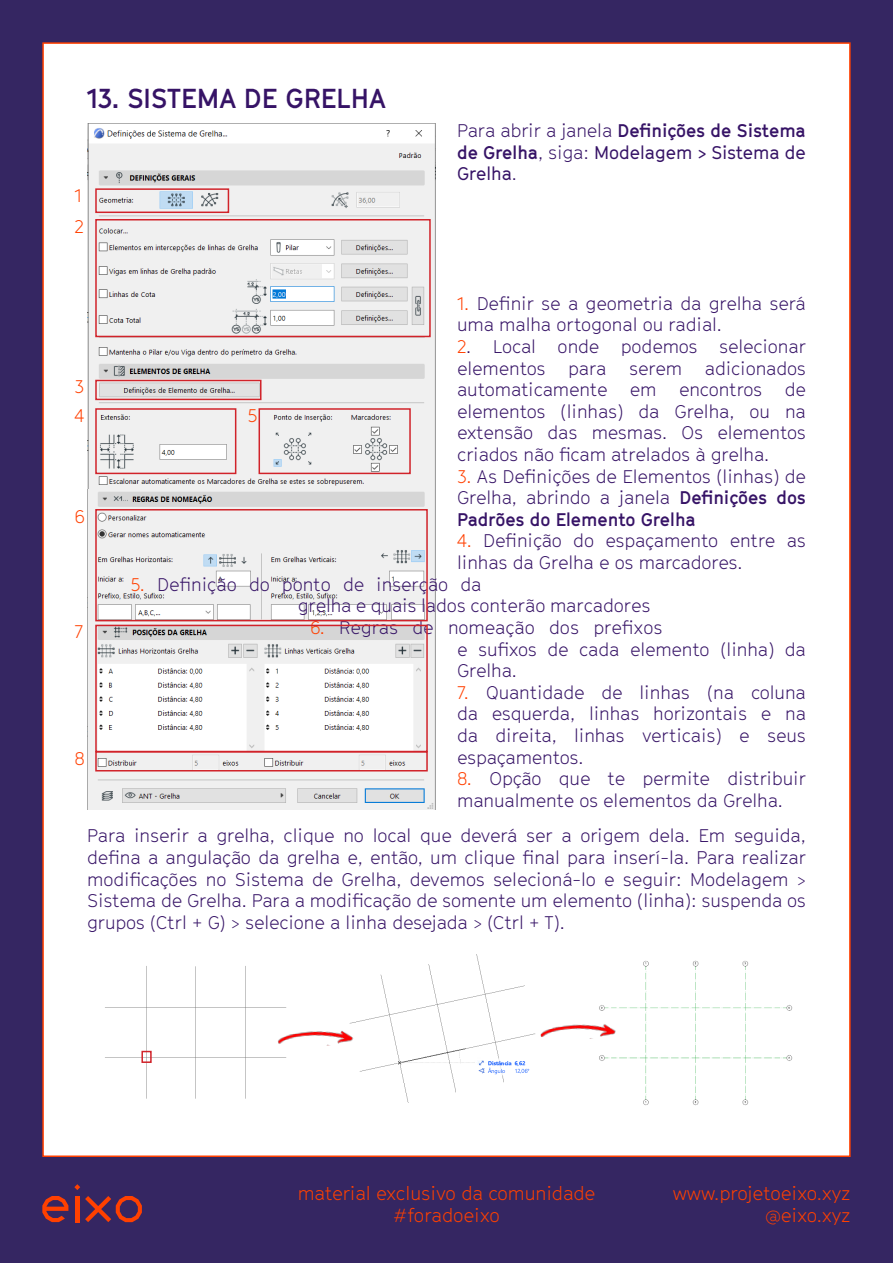
<style>
.page{position:relative;width:893px;height:1263px;background:#fff}
.page>*{position:absolute;margin:0;border:0;box-sizing:border-box;transform-origin:0 0}
.t1{font:700 27px "GT Cinetype";color:#361366}
.t2{font:300 18.6px/22.4px "GT Cinetype";color:#ff4000;text-align:right}
.t3{font:300 18px/21.6px "GT Cinetype";color:#361366}
.t4{font:700 18px/21.6px "GT Cinetype";color:#361366;text-align:justify}
.t5{font:300 18px "GT Cinetype";color:#ff4000}
.s1{font-weight:300}
.s2{font-weight:400}
.s3{color:#ff4000}
.s4{font-weight:700}
</style>
<div class="page">
<div style="left:0;top:0;width:42px;height:1263px;background:#352662"></div>
<div style="left:851px;top:0;width:42px;height:1263px;background:#352662"></div>
<div style="left:31px;top:0;width:862px;height:42px;background:#352662"></div>
<div style="left:31px;top:1157px;width:862px;height:106px;background:#352662"></div>
<img style="left:87px;top:123px;width:349px;height:686px">
<img style="left:105px;top:966px;width:182px;height:133px">
<img style="left:349px;top:954px;width:187px;height:149px">
<img style="left:599px;top:960px;width:194px;height:146px">
<div style="left:141px;top:1051px;width:11px;height:12px;border:2px solid #d1232a"></div>
<div style="left:95px;top:188px;width:134px;height:25px;border:2px solid #d1232a"></div>
<div style="left:95px;top:219px;width:336px;height:118px;border:2px solid #d1232a"></div>
<div style="left:95px;top:380px;width:166px;height:20px;border:2px solid #d1232a"></div>
<div style="left:95px;top:408px;width:141px;height:66px;border:2px solid #d1232a"></div>
<div style="left:259px;top:408px;width:152px;height:66px;border:2px solid #d1232a"></div>
<div style="left:95px;top:509px;width:333px;height:112px;border:2px solid #d1232a"></div>
<div style="left:95px;top:625px;width:333px;height:127px;border:2px solid #d1232a"></div>
<div style="left:95px;top:751px;width:333px;height:20px;border:2px solid #d1232a"></div>
<img style="left:276px;top:1026px;width:79px;height:24px">
<img style="left:540px;top:1019px;width:78px;height:25px">
<svg style="left:42px;top:1196px;width:26px;height:26px"></svg>
<svg style="left:74px;top:1184px;width:6px;height:6px"></svg>
<hr style="left:75px;top:1196px;width:4px;height:26px;background:#ff4000">
<svg style="left:85px;top:1196px;width:57px;height:26px"></svg>
<p class="t1" style="left:87px;top:82px;width:300px">13. SISTEMA DE GRELHA</p>
<p class="t5" style="left:74px;top:185px;width:9px">1</p>
<p class="t5" style="left:74px;top:216px;width:11px">2</p>
<p class="t4" style="left:457px;top:120px;width:350px"><span class="s1">Para abrir a janela</span> Defnições de Sistema de Grelha<span class="s1">, siga:</span> <span class="s2">Modelagem &gt; Sistema de Grelha</span><span class="s1">.</span></p>
<p class="t5" style="left:74px;top:376px;width:11px">3</p>
<p class="t5" style="left:74px;top:405px;width:11px">4</p>
<p class="t5" style="left:74px;top:506px;width:12px">6</p>
<p class="t5" style="left:74px;top:621px;width:10px">7</p>
<p class="t5" style="left:74px;top:748px;width:12px">8</p>
<p class="t3" style="left:457px;top:293px;width:350px"><span class="s3">1.</span> Defnir se a geometria da grelha será uma malha ortogonal ou radial.</p>
<p class="t3" style="left:457px;top:336px;width:350px"><span class="s3">2</span>. Local onde podemos selecionar elementos</p>
<p class="t3" style="left:568px;top:357px;width:40px">para</p>
<p class="t3" style="left:629px;top:357px;width:54px">serem</p>
<p class="t3" style="left:705px;top:357px;width:102px">adicionados</p>
<p class="t3" style="left:457px;top:379px;width:152px">automaticamente</p>
<p class="t3" style="left:630px;top:379px;width:28px">em</p>
<p class="t3" style="left:679px;top:379px;width:85px">encontros</p>
<p class="t3" style="left:457px;top:379px;width:350px;text-align:justify;text-indent:328px">de elementos (linhas) da Grelha, ou na extensão das mesmas. Os elementos criados não fcam atrelados à grelha.</p>
<p class="t3" style="left:457px;top:465px;width:350px;text-align:justify"><span class="s3">3.</span> As Defnições de Elementos (linhas) de Grelha, abrindo a janela <span class="s4">Defnições dos Padrões do Elemento Grelha</span></p>
<p class="t3" style="left:457px;top:530px;width:350px"><span class="s3">4.</span> Defnição do espaçamento entre as linhas da Grelha e os marcadores.</p>
<p class="t3" style="left:298px;top:573px;width:354px;text-indent:-167px"><span class="s3">5.</span> Defnição do ponto de inserção da<br>grelha e quais lados conterão marcadores</p>
<p class="t3" style="left:457px;top:617px;width:350px;text-indent:-147px"><span class="s3">6.</span> Regras de nomeação dos prefxos<br>e sufxos de cada elemento (linha) da<br>Grelha.</p>
<p class="t3" style="left:457px;top:681px;width:350px;text-align:justify"><span class="s3">7.</span> Quantidade de linhas (na coluna da esquerda, linhas horizontais e na da direita, linhas verticais) e seus espaçamentos.</p>
<p class="t3" style="left:457px;top:768px;width:350px"><span class="s3">8.</span> Opção que te permite distribuir manualmente os elementos da Grelha.</p>
<p class="t5" style="left:247px;top:405px;width:12px">5</p>
<p class="t3" style="left:87px;top:825px;width:720px;text-align:justify">Para inserir a grelha, clique no local que deverá ser a origem dela. Em seguida, defna a angulação da grelha e, então, um clique fnal para inserí-la. Para realizar modifcações no Sistema de Grelha, devemos selecioná-lo e seguir: Modelagem &gt; Sistema de Grelha. Para a modifcação de somente um elemento (linha): suspenda os grupos (Ctrl + G) &gt; selecione a linha desejada &gt; (Ctrl + T).</p>
<p class="t2" style="left:298px;top:1182px;width:299px;text-align:center">material exclusivo da comunidade #foradoeixo</p>
<p class="t2" style="left:673px;top:1182px;width:179px">www.projetoeixo.xyz @eixo.xyz</p>
</div>
